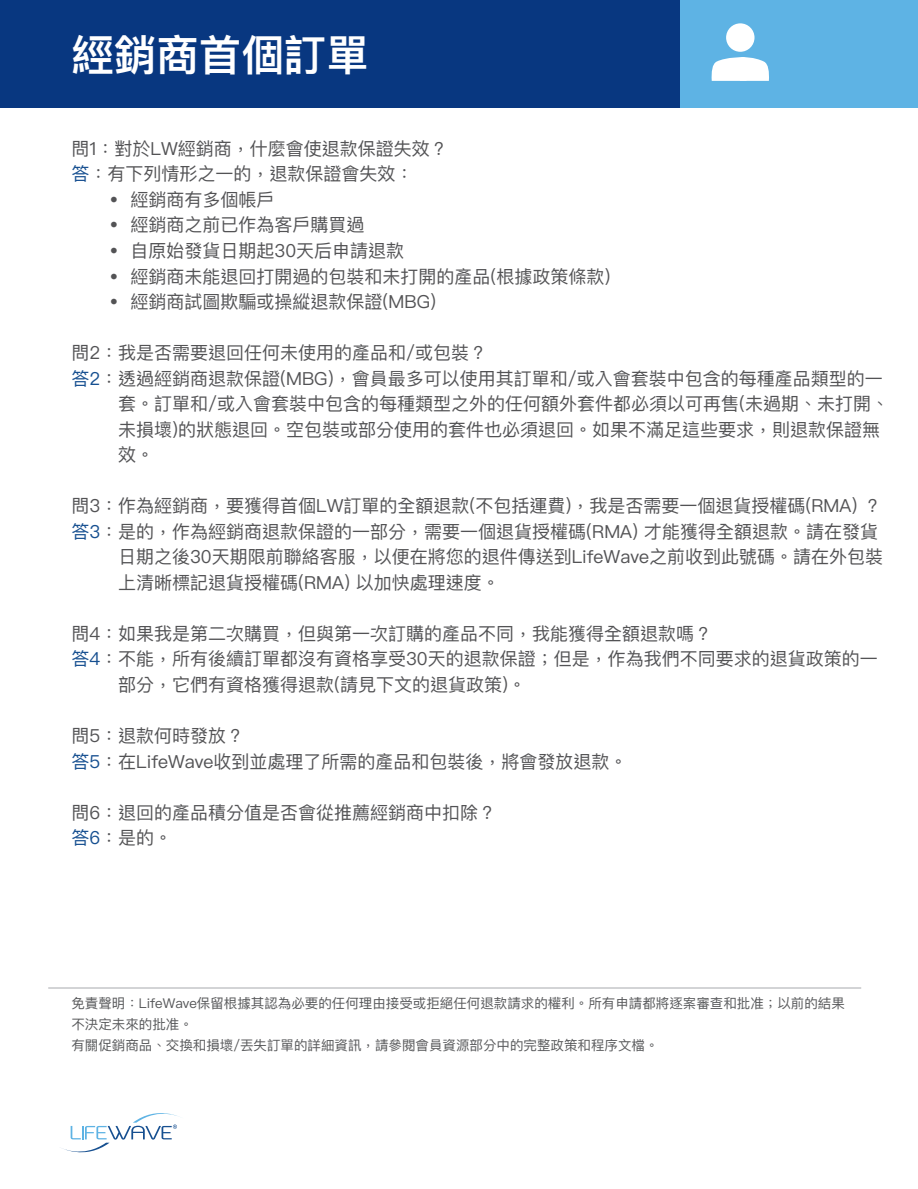
<style>
.page{position:relative;width:918px;height:1189px;background:#fff}
.page>*{position:absolute;margin:0;border:0;box-sizing:border-box;transform-origin:0 0}
.t1{font:600 42.45px "Ping Fang TC";color:#fff}
.t2{font:18px/25.5px "Ping Fang TC";color:#535355}
.t3{font:13.5px/21.3px "Ping Fang TC";color:#57585a}
.s1{color:#164f90}
.s2{font-weight:100}
</style>
<div class="page">
<div style="left:0;top:0;width:918px;height:108px;background:#5eb3e4"></div>
<div style="left:0;top:0;width:680px;height:108px;background:#083780"></div>
<svg style="left:62px;top:1113px;width:117px;height:40px"></svg>
<div style="left:726px;top:23px;width:29px;height:29px;background:#fff;border-radius:50%"></div>
<svg style="left:711px;top:57px;width:58px;height:24px"></svg>
<hr style="left:48px;top:987px;width:813px;height:1px;background:#a8a9ad">
<h1 class="t1" style="left:71px;top:29px;width:299px">經銷商首個訂單</h1>
<p class="t2" style="left:71px;top:135px;width:378px">問1：對於LW經銷商，什麼會使退款保證失效？<span class="s1">答</span>：有下列情形之一的，退款保證會失效：</p>
<p class="t2" style="left:110px;top:186px;width:166px"><span class="s2">•</span> 經銷商有多個帳戶</p>
<p class="t2" style="left:110px;top:212px;width:256px"><span class="s2">•</span> 經銷商之前已作為客戶購買過</p>
<p class="t2" style="left:110px;top:237px;width:296px"><span class="s2">•</span> 自原始發貨日期起30天后申請退款</p>
<p class="t2" style="left:110px;top:263px;width:502px"><span class="s2">•</span> 經銷商未能退回打開過的包裝和未打開的產品(根據政策條款)</p>
<p class="t2" style="left:110px;top:288px;width:328px"><span class="s2">•</span> 經銷商試圖欺騙或操縱退款保證(MBG)</p>
<p class="t2" style="left:71px;top:339px;width:417px">問2：我是否需要退回任何未使用的產品和/或包裝？</p>
<p class="t2" style="left:71px;top:365px;width:813px"><span class="s1">答2</span>：透過經銷商退款保證(MBG)，會員最多可以使用其訂單和/或入會套裝中包含的每種產品類型的一</p>
<p class="t2" style="left:118px;top:390px;width:772px">套。訂單和/或入會套裝中包含的每種類型之外的任何額外套件都必須以可再售(未過期、未打開、</p>
<p class="t2" style="left:118px;top:416px;width:763px">未損壞)的狀態退回。空包裝或部分使用的套件也必須退回。如果不滿足這些要求，則退款保證無</p>
<p class="t2" style="left:118px;top:441px;width:37px">效。</p>
<p class="t2" style="left:71px;top:492px;width:811px">問3：作為經銷商，要獲得首個LW訂單的全額退款(不包括運費)，我是否需要一個退貨授權碼(RMA) ？</p>
<p class="t2" style="left:71px;top:518px;width:808px"><span class="s1">答3</span>：是的，作為經銷商退款保證的一部分，需要一個退貨授權碼(RMA) 才能獲得全額退款。請在發貨</p>
<p class="t2" style="left:118px;top:543px;width:766px">日期之後30天期限前聯絡客服，以便在將您的退件傳送到LifeWave之前收到此號碼。請在外包裝</p>
<p class="t2" style="left:118px;top:569px;width:383px">上清晰標記退貨授權碼(RMA) 以加快處理速度。</p>
<p class="t2" style="left:71px;top:620px;width:642px">問4：如果我是第二次購買，但與第一次訂購的產品不同，我能獲得全額退款嗎？</p>
<p class="t2" style="left:71px;top:646px;width:808px"><span class="s1">答4</span>：不能，所有後續訂單都沒有資格享受30天的退款保證；但是，作為我們不同要求的退貨政策的一</p>
<p class="t2" style="left:118px;top:671px;width:409px">部分，它們有資格獲得退款(請見下文的退貨政策)。</p>
<p class="t2" style="left:71px;top:722px;width:558px">問5：退款何時發放？<br><span class="s1">答5</span>：在LifeWave收到並處理了所需的產品和包裝後，將會發放退款。</p>
<p class="t2" style="left:71px;top:799px;width:426px">問6：退回的產品積分值是否會從推薦經銷商中扣除？<span class="s1">答6</span>：是的。</p>
<p class="t3" style="left:71px;top:991px;width:775px">免責聲明：LifeWave保留根據其認為必要的任何理由接受或拒絕任何退款請求的權利。所有申請都將逐案審查和批准；以前的結果不決定未來的批准。<br>有關促銷商品、交換和損壞/丟失訂單的詳細資訊，請參閱會員資源部分中的完整政策和程序文檔。</p>
</div>
